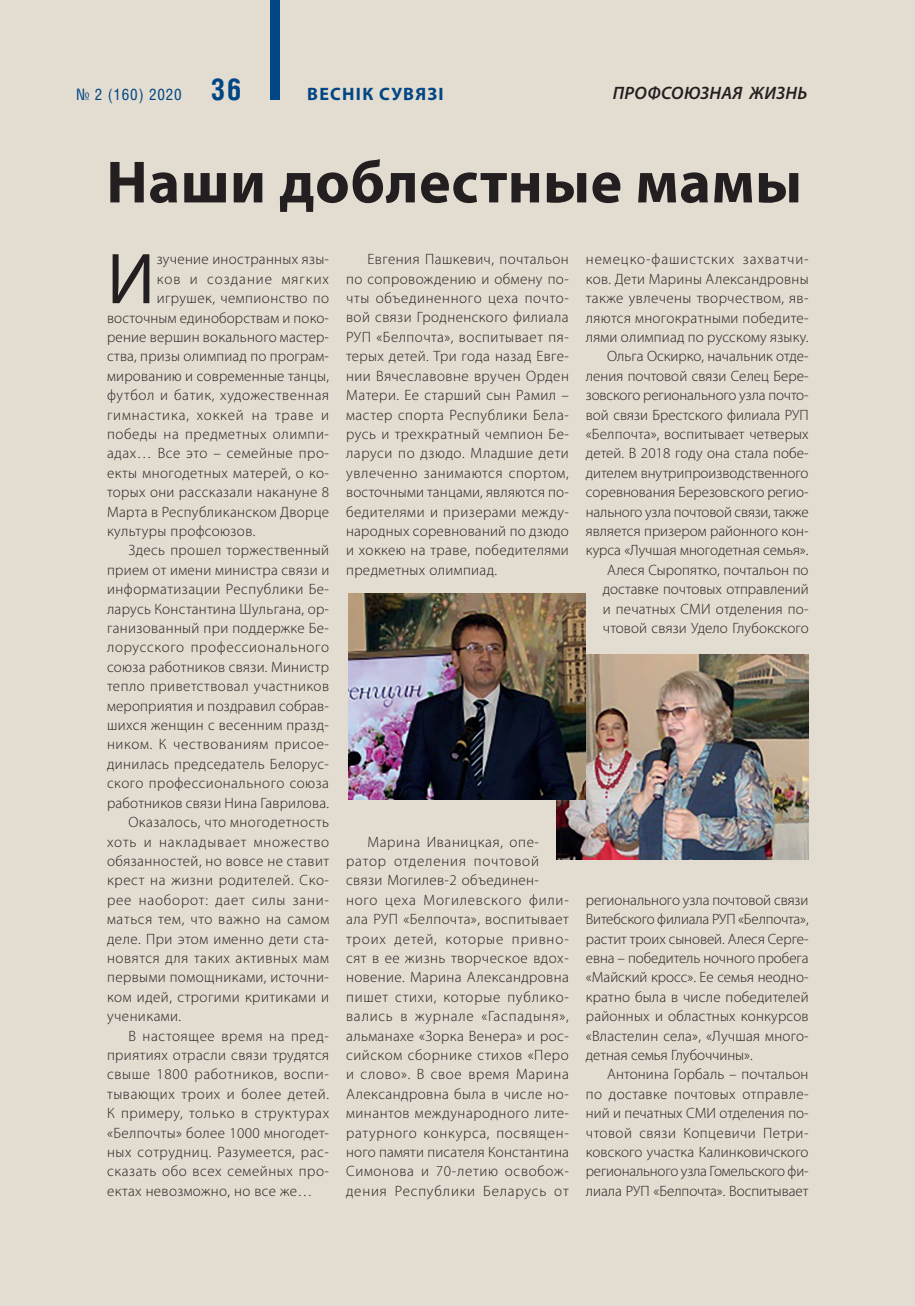
<style>
.page{position:relative;width:915px;height:1306px;background:#fff}
.page>*{position:absolute;margin:0;border:0;box-sizing:border-box;transform-origin:0 0}
._000_Text_OSNOV{font:72.6px "Myriad Pro";color:#231f20}
._500_Text_OSNOV{font:700 60px "Myriad Pro";letter-spacing:.01em;color:#231f20}
.t1{font:italic 600 18px "Myriad Pro";letter-spacing:.02em;color:#231f20}
.t2{font:700 18px "Myriad Pro";letter-spacing:.07em;color:#004684}
.t3{font:15.75px "Helios Cond C";letter-spacing:.05em;color:#004684}
._000_Text_OSNOV-2{font:300 15px/19.4px "Myriad Pro";letter-spacing:.025em;color:#231f20;text-align:justify}
._000_Text_OSNOV-3{font:300 15px "Myriad Pro";letter-spacing:.055em;color:#231f20}
._000_Text_OSNOV-4{font:300 15px "Myriad Pro";letter-spacing:.065em;color:#231f20}
.s1{font-weight:700;font-size:30px}
</style>
<div class="page">
<div style="left:0;top:0;width:914px;height:1305px;background:#e3dcd0"></div>
<img style="left:556px;top:654px;width:252px;height:205px">
<img style="left:348px;top:593px;width:237px;height:206px">
<div style="left:269px;top:0;width:10px;height:100px;background:#004684"></div>
<p class="t3" style="left:76px;top:85px;width:167px">№ 2 (160) 2020 <span class="s1">36</span></p>
<p class="t2" style="left:307px;top:82px;width:138px">ВЕСНIК СУВЯЗI</p>
<p class="t1" style="left:612px;top:82px;width:196px">ПРОФСОЮЗНАЯ ЖИЗНЬ</p>
<p class="_500_Text_OSNOV" style="left:106px;top:143px;width:696px">Наши доблестные мамы</p>
<p class="_000_Text_OSNOV" style="left:107px;top:234px;width:49px">И</p>
<p class="_000_Text_OSNOV-2" style="left:157px;top:250px;width:174px">зучение иностранных язы-</p>
<p class="_000_Text_OSNOV-4" style="left:157px;top:270px;width:174px">ков и создание мягких</p>
<p class="_000_Text_OSNOV-2" style="left:157px;top:289px;width:174px">игрушек, чемпионство по</p>
<p class="_000_Text_OSNOV-2" style="left:107px;top:308px;width:223px">восточным единоборствам и поко-</p>
<p class="_000_Text_OSNOV-2" style="left:107px;top:327px;width:223px">рение вершин вокального мастер-</p>
<p class="_000_Text_OSNOV-2" style="left:107px;top:347px;width:223px">ства, призы олимпиад по програм-</p>
<p class="_000_Text_OSNOV-2" style="left:107px;top:366px;width:223px">мированию и современные танцы,</p>
<p class="_000_Text_OSNOV-2" style="left:107px;top:386px;width:223px">футбол и батик, художественная</p>
<p class="_000_Text_OSNOV-3" style="left:107px;top:406px;width:223px">гимнастика, хоккей на траве и</p>
<p class="_000_Text_OSNOV-2" style="left:107px;top:424px;width:223px">победы на предметных олимпи-</p>
<p class="_000_Text_OSNOV-2" style="left:107px;top:444px;width:223px">адах… Все это – семейные про-</p>
<p class="_000_Text_OSNOV-2" style="left:107px;top:463px;width:223px">екты многодетных матерей, о ко-</p>
<p class="_000_Text_OSNOV-2" style="left:107px;top:483px;width:223px">торых они рассказали накануне 8</p>
<p class="_000_Text_OSNOV-2" style="left:107px;top:502px;width:223px">Марта в Республиканском Дворце</p>
<p class="_000_Text_OSNOV-2" style="left:107px;top:521px;width:150px">культуры профсоюзов.</p>
<p class="_000_Text_OSNOV-2" style="left:107px;top:541px;width:223px;text-indent:21px">Здесь прошел торжественный прием от имени министра связи и информатизации Республики Бе&shy;ларусь Константина Шульгана, ор&shy;ганизованный при поддержке Бе&shy;лорусского профессионального союза работников связи. Министр тепло приветствовал участников мероприятия и поздравил собрав&shy;шихся женщин с весенним празд&shy;ником. К чествованиям присое&shy;динилась председатель Белорус&shy;ского профессионального союза работников связи Нина Гаврилова.</p>
<p class="_000_Text_OSNOV-2" style="left:107px;top:812px;width:223px;text-indent:21px">Оказалось, что многодетность хоть и накладывает множество обязанностей, но вовсе не ставит крест на жизни родителей. Ско&shy;рее наоборот: дает силы зани&shy;маться тем, что важно на самом деле. При этом именно дети ста&shy;новятся для таких активных мам первыми помощниками, источни&shy;ком идей, строгими критиками и учениками.</p>
<p class="_000_Text_OSNOV-2" style="left:107px;top:1026px;width:223px;text-indent:21px">В настоящее время на пред&shy;приятиях отрасли связи трудятся свыше 1800 работников, воспи&shy;тывающих троих и более детей.<br>К примеру, только в структурах «Белпочты» более 1000 многодет&shy;ных сотрудниц. Разумеется, рас&shy;сказать обо всех семейных про&shy;ектах невозможно, но все же…</p>
<p class="_000_Text_OSNOV-2" style="left:346px;top:250px;width:224px;text-indent:21px">Евгения Пашкевич, почтальон по сопровождению и обмену по&shy;чты объединенного цеха почто&shy;вой связи Гродненского филиала РУП «Белпочта», воспитывает пя&shy;терых детей. Три года назад Евге&shy;нии Вячеславовне вручен Орден Матери. Ее старший сын Рамил – мастер спорта Республики Бела&shy;русь и трехкратный чемпион Бе&shy;ларуси по дзюдо. Младшие дети увлеченно занимаются спортом, восточными танцами, являются по&shy;бедителями и призерами между&shy;народных соревнований по дзюдо и хоккею на траве, победителями предметных олимпиад.</p>
<p class="_000_Text_OSNOV-2" style="left:346px;top:832px;width:224px;text-align:left;text-indent:21px">Марина Иваницкая, опе&shy;ратор отделения почтовой связи Могилев-2 объединен&shy;ного цеха Могилевского фили&shy;ала РУП «Белпочта», воспитывает троих детей, которые привно&shy;сят в ее жизнь творческое вдох&shy;новение. Марина Александровна пишет стихи, которые публико&shy;вались в журнале «Гаспадыня», альманахе «Зорка Венера» и рос&shy;сийском сборнике стихов «Перо и слово». В свое время Марина<br>Александровна была в числе но&shy;минантов международного лите&shy;ратурного конкурса, посвящен&shy;ного памяти писателя Константина<br>Симонова и 70-летию освобож&shy;дения Республики Беларусь от</p>
<p class="_000_Text_OSNOV-2" style="left:585px;top:250px;width:224px">немецко-фашистских захватчи&shy;ков. Дети Марины Александровны также увлечены творчеством, яв&shy;ляются многократными победите&shy;лями олимпиад по русскому языку.</p>
<p class="_000_Text_OSNOV-2" style="left:585px;top:347px;width:224px;text-indent:21px">Ольга Оскирко, начальник отде&shy;ления почтовой связи Селец Бере&shy;зовского регионального узла почто&shy;вой связи Брестского филиала РУП «Белпочта», воспитывает четверых детей. В 2018 году она стала побе&shy;дителем внутрипроизводственного соревнования Березовского регио&shy;нального узла почтовой связи, также является призером районного кон&shy;курса «Лучшая многодетная семья».</p>
<p class="_000_Text_OSNOV-2" style="left:602px;top:560px;width:207px">Алеся Сыропятко, почтальон по доставке почтовых отправлений и печатных СМИ отделения по&shy;чтовой связи Удело Глубокского</p>
<p class="_000_Text_OSNOV-2" style="left:585px;top:890px;width:224px">регионального узла почтовой связи Витебского филиала РУП «Белпочта», растит троих сыновей. Алеся Серге&shy;евна – победитель ночного пробега «Майский кросс». Ее семья неодно&shy;кратно была в числе победителей районных и областных конкурсов «Властелин села», «Лучшая много&shy;детная семья Глубоччины».</p>
<p class="_000_Text_OSNOV-2" style="left:585px;top:1064px;width:224px;text-indent:21px">Антонина Горбаль – почтальон по доставке почтовых отправле&shy;ний и печатных СМИ отделения по&shy;чтовой связи Копцевичи Петри&shy;ковского участка Калинковичского регионального узла Гомельского фи&shy;лиала РУП «Белпочта». Воспитывает</p>
</div>
